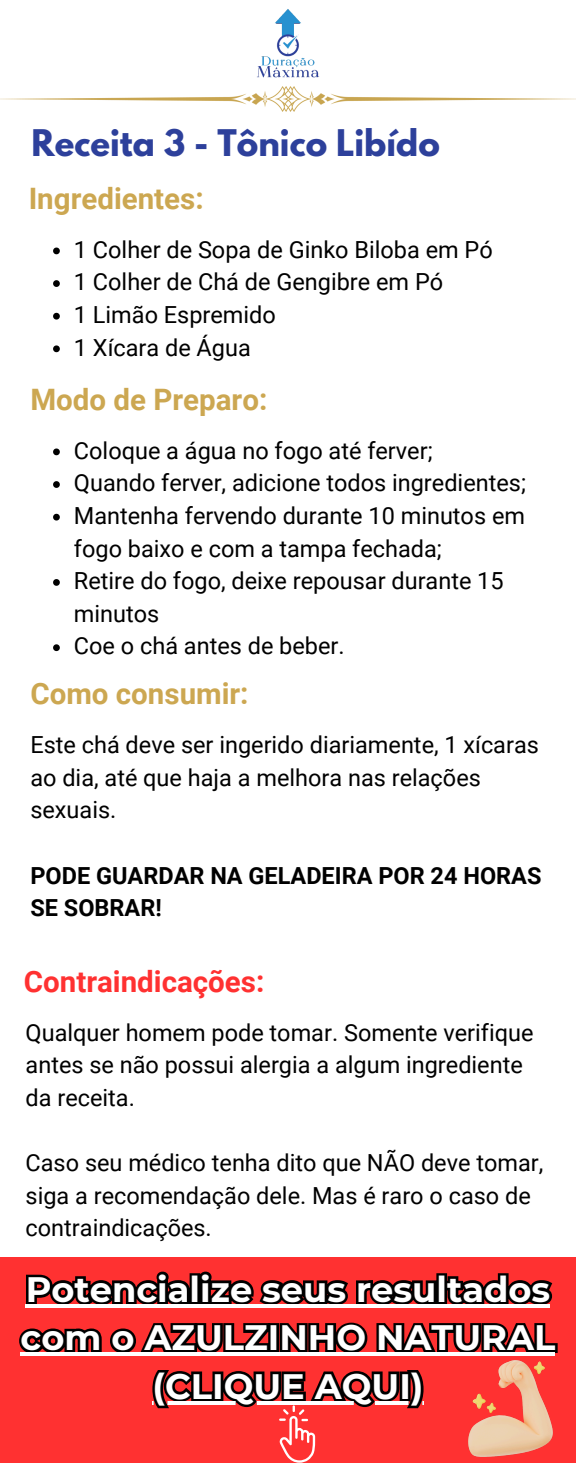
<style>
.page{position:relative;width:576px;height:1463px;background:#fff}
.page>*{position:absolute;margin:0;border:0;box-sizing:border-box;transform-origin:0 0}
.t1{font:700 35.25px/48.3px "Montserrat";color:#fff}
.t2{font:700 32.55px "League Spartan";color:#2d409b}
.t3{font:700 29.55px "Roboto";color:#cca751}
.t4{font:700 29.55px "Roboto";color:#ff3131}
.t5{font:23.55px/32.7px "Roboto";color:#000}
.t6{font:700 23.55px/32.7px "Roboto";color:#000}
</style>
<div class="page">
<img style="left:257px;top:9px;width:63px;height:69px">
<img style="left:0;top:87px;width:576px;height:25px">
<svg style="left:53px;top:247px;width:7px;height:7px"></svg>
<svg style="left:53px;top:280px;width:7px;height:7px"></svg>
<svg style="left:53px;top:313px;width:7px;height:6px"></svg>
<svg style="left:53px;top:345px;width:7px;height:7px"></svg>
<svg style="left:53px;top:448px;width:7px;height:7px"></svg>
<svg style="left:53px;top:481px;width:7px;height:7px"></svg>
<svg style="left:53px;top:514px;width:7px;height:6px"></svg>
<svg style="left:53px;top:579px;width:7px;height:7px"></svg>
<svg style="left:53px;top:644px;width:7px;height:7px"></svg>
<div style="left:0;top:1257px;width:576px;height:205px;background:#ff3131"></div>
<img style="left:469px;top:1360px;width:83px;height:96px">
<svg style="left:25px;top:1271px;width:528px;height:37px"></svg>
<svg style="left:19px;top:1322px;width:539px;height:34px"></svg>
<svg style="left:152px;top:1370px;width:272px;height:92px"></svg>
<hr style="left:26px;top:1304px;width:524px;height:3px;background:#fff">
<hr style="left:21px;top:1352px;width:534px;height:4px;background:#fff">
<hr style="left:152px;top:1401px;width:272px;height:3px;background:#fff">
<h1 class="t2" style="left:32px;top:127px;width:410px">Receita 3 - Tônico Libído</h1>
<h2 class="t3" style="left:29px;top:182px;width:176px">Ingredientes:</h2>
<p class="t5" style="left:74px;top:233px;width:420px">1 Colher de Sopa de Ginko Biloba em Pó</p>
<p class="t5" style="left:74px;top:266px;width:371px">1 Colher de Chá de Gengibre em Pó</p>
<p class="t5" style="left:74px;top:298px;width:203px">1 Limão Espremido</p>
<p class="t5" style="left:74px;top:331px;width:178px">1 Xícara de Água</p>
<h2 class="t3" style="left:30px;top:382px;width:238px">Modo de Preparo:</h2>
<p class="t5" style="left:74px;top:434px;width:360px">Coloque a água no fogo até ferver;</p>
<p class="t5" style="left:74px;top:467px;width:454px">Quando ferver, adicione todos ingredientes;</p>
<p class="t5" style="left:74px;top:499px;width:453px">Mantenha fervendo durante 10 minutos em fogo baixo e com a tampa fechada;</p>
<p class="t5" style="left:74px;top:565px;width:431px">Retire do fogo, deixe repousar durante 15 minutos</p>
<p class="t5" style="left:74px;top:630px;width:272px">Coe o chá antes de beber.</p>
<h2 class="t3" style="left:30px;top:677px;width:220px">Como consumir:</h2>
<p class="t5" style="left:30px;top:728px;width:510px">Este chá deve ser ingerido diariamente, 1 xícaras ao dia, até que haja a melhora nas relações sexuais.</p>
<h3 class="t6" style="left:30px;top:859px;width:513px">PODE GUARDAR NA GELADEIRA POR 24 HORAS<br>SE SOBRAR!</h3>
<h2 class="t4" style="left:24px;top:964px;width:242px">Contraindicações:</h2>
<p class="t5" style="left:26px;top:1016px;width:509px">Qualquer homem pode tomar. Somente verifique antes se não possui alergia a algum ingrediente da receita.</p>
<p class="t5" style="left:26px;top:1146px;width:519px">Caso seu médico tenha dito que NÃO deve tomar,</p>
<p class="t5" style="left:26px;top:1179px;width:507px">siga a recomendação dele. Mas é raro o caso de</p>
<p class="t5" style="left:26px;top:1212px;width:188px">contraindicações.</p>
<p class="t1" style="left:21px;top:1265px;width:536px">Potencialize seus resultados com o AZULZINHO NATURAL</p>
<p class="t1" style="left:152px;top:1362px;width:273px">(CLIQUE AQUI)</p>
</div>
